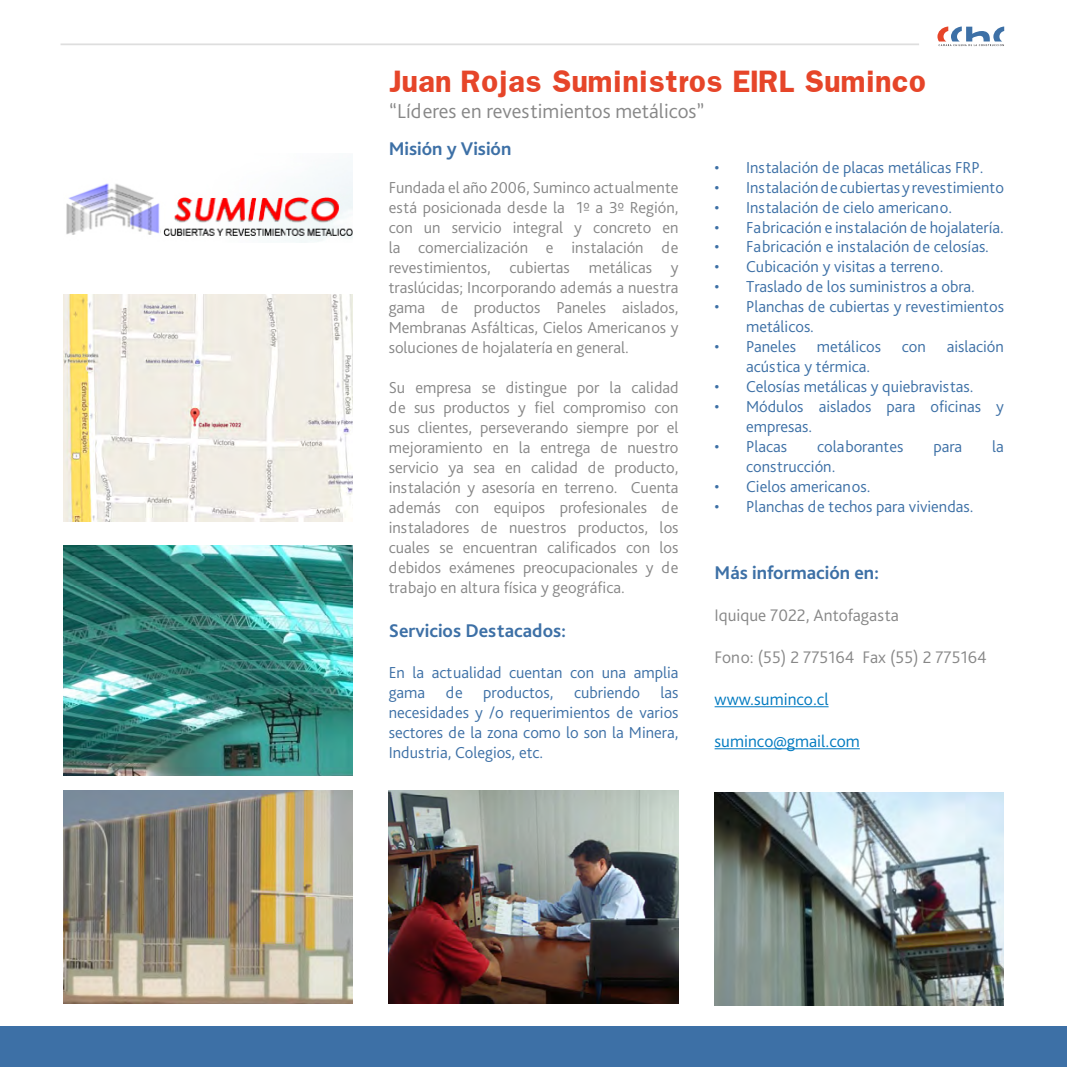
<style>
.page{position:relative;width:1067px;height:1067px;background:#fff}
.page>*{position:absolute;margin:0;border:0;box-sizing:border-box;transform-origin:0 0}
.t1{font:700 26.25px "Franklin";color:#e64529}
.t2{font:300 21px "Bliss Pro";color:#878787}
.t3{font:700 19.25px "Bliss Pro";color:#3d70a6}
.t4{font:300 17.5px "Bliss Pro";color:#878787}
.t5{font:300 17.5px "Bliss Pro";color:#007ac0}
.t6{font:300 16.62px/19.9px "Bliss Pro";color:#878787;text-align:justify}
.t7{font:300 16.62px/19.9px "Bliss Pro";color:#3d70a6}
</style>
<div class="page">
<svg style="left:937px;top:26px;width:67px;height:20px"></svg>
<hr style="left:61px;top:43px;width:858px;height:2px;background:#dedede">
<div style="left:0;top:1026px;width:1067px;height:41px;background:#3d70a6"></div>
<img style="left:66px;top:168px;width:286px;height:74px">
<img style="left:63px;top:790px;width:289px;height:214px">
<img style="left:389px;top:790px;width:289px;height:214px">
<img style="left:714px;top:792px;width:290px;height:213px">
<img style="left:63px;top:294px;width:290px;height:227px">
<hr style="left:714px;top:706px;width:114px;height:1px;background:#007ac0">
<hr style="left:714px;top:748px;width:145px;height:1px;background:#007ac0">
<img style="left:63px;top:545px;width:290px;height:230px">
<h1 class="t1" style="left:389px;top:63px;width:538px">Juan Rojas Suministros EIRL Suminco</h1>
<p class="t2" style="left:389px;top:98px;width:317px">“Líderes en revestimientos metálicos”</p>
<p class="t3" style="left:389px;top:136px;width:124px">Misión y Visión</p>
<p class="t6" style="left:389px;top:177px;width:291px">Fundada el año 2006, Suminco actualmente está posicionada desde la 1º a 3º Región, con un servicio integral y concreto en la comercialización e instalación de revestimientos, cubiertas metálicas y traslúcidas; Incorporando además a nuestra gama de productos Paneles aislados, Membranas Asfálticas, Cielos Americanos y soluciones de hojalatería en general.</p>
<p class="t6" style="left:389px;top:377px;width:291px">Su empresa se distingue por la calidad de sus productos y fiel compromiso con sus clientes, perseverando siempre por el mejoramiento en la entrega de nuestro servicio ya sea en calidad de producto, instalación y asesoría en terreno. Cuenta además con equipos profesionales de instaladores de nuestros productos, los cuales se encuentran calificados con los debidos exámenes preocupacionales y de trabajo en altura física y geográfica.</p>
<p class="t3" style="left:389px;top:618px;width:179px">Servicios Destacados:</p>
<p class="t7" style="left:389px;top:661px;width:291px;text-align:justify">En la actualidad cuentan con una amplia gama de productos, cubriendo las necesidades y /o requerimientos de varios sectores de la zona como lo son la Minera, Industria, Colegios, etc.</p>
<p class="t7" style="left:714px;top:157px;width:270px">• Instalación de placas metálicas FRP.</p>
<p class="t7" style="left:714px;top:177px;width:291px">• Instalación de cubiertas y revestimiento</p>
<p class="t7" style="left:714px;top:197px;width:239px">• Instalación de cielo americano.</p>
<p class="t7" style="left:714px;top:217px;width:291px">• Fabricación e instalación de hojalatería.</p>
<p class="t7" style="left:714px;top:236px;width:276px">• Fabricación e instalación de celosías.</p>
<p class="t7" style="left:714px;top:256px;width:230px">• Cubicación y visitas a terreno.</p>
<p class="t7" style="left:714px;top:276px;width:262px">• Traslado de los suministros a obra.</p>
<p class="t7" style="left:746px;top:296px;width:259px;text-indent:-32px">• Planchas de cubiertas y revestimientos metálicos.</p>
<p class="t7" style="left:714px;top:336px;width:83px">• Paneles</p>
<p class="t7" style="left:816px;top:336px;width:66px">metálicos</p>
<p class="t7" style="left:901px;top:336px;width:26px">con</p>
<p class="t7" style="left:946px;top:336px;width:59px">aislación</p>
<p class="t7" style="left:746px;top:356px;width:126px">acústica y térmica.</p>
<p class="t7" style="left:714px;top:376px;width:260px">• Celosías metálicas y quiebravistas.</p>
<p class="t7" style="left:746px;top:396px;width:259px;text-indent:-32px">• Módulos aislados para oficinas y empresas.</p>
<p class="t7" style="left:714px;top:436px;width:74px">• Placas</p>
<p class="t7" style="left:817px;top:436px;width:88px">colaborantes</p>
<p class="t7" style="left:933px;top:436px;width:30px">para</p>
<p class="t7" style="left:992px;top:436px;width:13px">la</p>
<p class="t7" style="left:746px;top:456px;width:91px">construcción.</p>
<p class="t7" style="left:714px;top:476px;width:157px">• Cielos americanos.</p>
<p class="t7" style="left:714px;top:496px;width:260px">• Planchas de techos para viviendas.</p>
<p class="t3" style="left:714px;top:561px;width:166px">Más información en:</p>
<p class="t4" style="left:714px;top:604px;width:186px">Iquique 7022, Antofagasta</p>
<p class="t4" style="left:714px;top:646px;width:274px">Fono: (55) 2 775164 Fax (55) 2 775164</p>
<p class="t5" style="left:714px;top:688px;width:115px">www.suminco.cl</p>
<p class="t5" style="left:714px;top:730px;width:147px">suminco@gmail.com</p>
</div>
